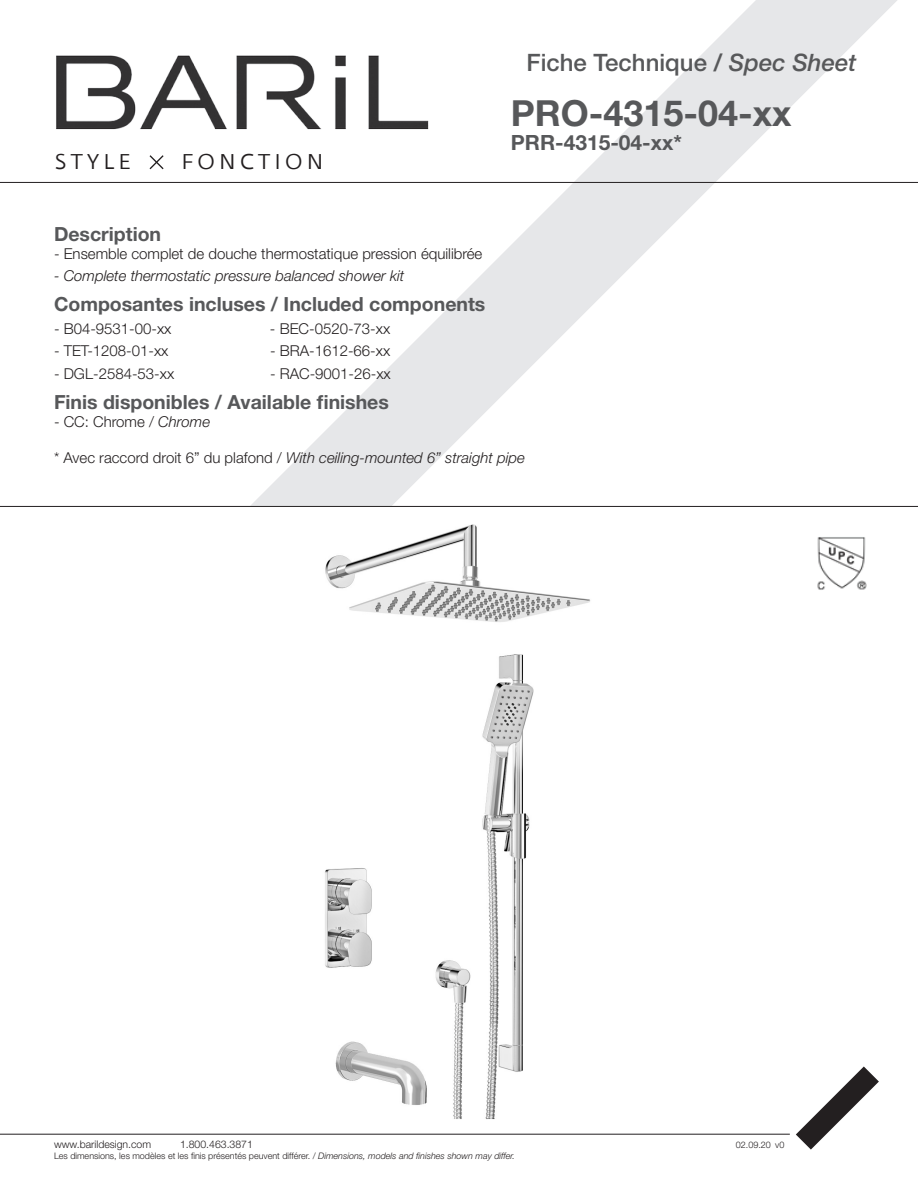
<style>
.page{position:relative;width:918px;height:1188px;background:#fff}
.page>*{position:absolute;margin:0;border:0;box-sizing:border-box;transform-origin:0 0}
.t1{font:700 36px "Helvetica Neue LT Std";color:#57585a}
.t2{font:500 24px "Helvetica Neue LT Std";color:#57585a}
.t3{font:21.3px "Fedra Sans Greek Book TF";letter-spacing:.2em;color:#231f20}
.t4{font:700 21px "Helvetica Neue LT Std";color:#57585a}
.t5{font:700 19.5px "Helvetica Neue LT Std";color:#57585a}
.t6{font:300 15px "Helvetica Neue LT Std";color:#231f20}
.t7{font:italic 300 15px "Helvetica Neue LT Std";color:#231f20}
.t8{font:300 10.5px "Helvetica Neue LT Std";color:#231f20}
.t9{font:300 9px "Helvetica Neue LT Std";color:#231f20}
.s1{font-style:italic}
.s2{font-style:normal}
</style>
<div class="page">
<svg style="left:250px;top:0;width:648px;height:506px"></svg>
<img style="left:54px;top:54px;width:378px;height:128px">
<svg style="left:148px;top:154px;width:17px;height:17px"></svg>
<hr style="left:0;top:182px;width:918px;height:1px;background:#231f20">
<hr style="left:0;top:506px;width:918px;height:1px;background:#231f20">
<hr style="left:0;top:1134px;width:790px;height:1px;background:#231f20">
<svg style="left:796px;top:1066px;width:83px;height:84px"></svg>
<img style="left:817px;top:537px;width:50px;height:53px">
<img style="left:325px;top:524px;width:266px;height:596px">
<h2 class="t2" style="left:526px;top:48px;width:331px">Fiche Technique / <span class="s1">Spec Sheet</span></h2>
<p class="t1" style="left:511px;top:91px;width:282px">PRO-4315-04-xx</p>
<h3 class="t3" style="left:55px;top:151px;width:77px">STYLE</h3>
<h3 class="t3" style="left:181px;top:151px;width:144px">FONCTION</h3>
<p class="t4" style="left:511px;top:130px;width:173px">PRR-4315-04-xx*</p>
<p class="t5" style="left:54px;top:222px;width:109px">Description</p>
<p class="t6" style="left:54px;top:244px;width:430px">- Ensemble complet de douche thermostatique pression équilibrée</p>
<p class="t7" style="left:54px;top:267px;width:352px">- Complete thermostatic pressure balanced shower kit</p>
<p class="t5" style="left:54px;top:292px;width:433px">Composantes incluses / Included components</p>
<p class="t6" style="left:54px;top:319px;width:119px">- B04-9531-00-xx</p>
<p class="t6" style="left:270px;top:319px;width:122px">- BEC-0520-73-xx</p>
<p class="t6" style="left:54px;top:342px;width:116px">- TET-1208-01-xx</p>
<p class="t6" style="left:270px;top:342px;width:122px">- BRA-1612-66-xx</p>
<p class="t6" style="left:54px;top:364px;width:122px">- DGL-2584-53-xx</p>
<p class="t6" style="left:270px;top:364px;width:122px">- RAC-9001-26-xx</p>
<p class="t5" style="left:54px;top:390px;width:336px">Finis disponibles / Available finishes</p>
<p class="t6" style="left:54px;top:412px;width:158px">- CC: Chrome / <span class="s1">Chrome</span></p>
<p class="t7" style="left:54px;top:449px;width:472px"><span class="s2">* Avec raccord droit 6” du plafond /</span> With ceiling-mounted 6” straight pipe</p>
<p class="t8" style="left:54px;top:1138px;width:99px">www.barildesign.com</p>
<p class="t8" style="left:180px;top:1138px;width:74px">1.800.463.3871</p>
<p class="t9" style="left:736px;top:1139px;width:37px">02.09.20</p>
<p class="t9" style="left:54px;top:1150px;width:463px">Les dimensions, les modèles et les finis présentés peuvent différer. / <span class="s1">Dimensions, models and finishes shown may differ.</span></p>
<p class="t9" style="left:775px;top:1140px;width:11px">v0</p>
</div>
